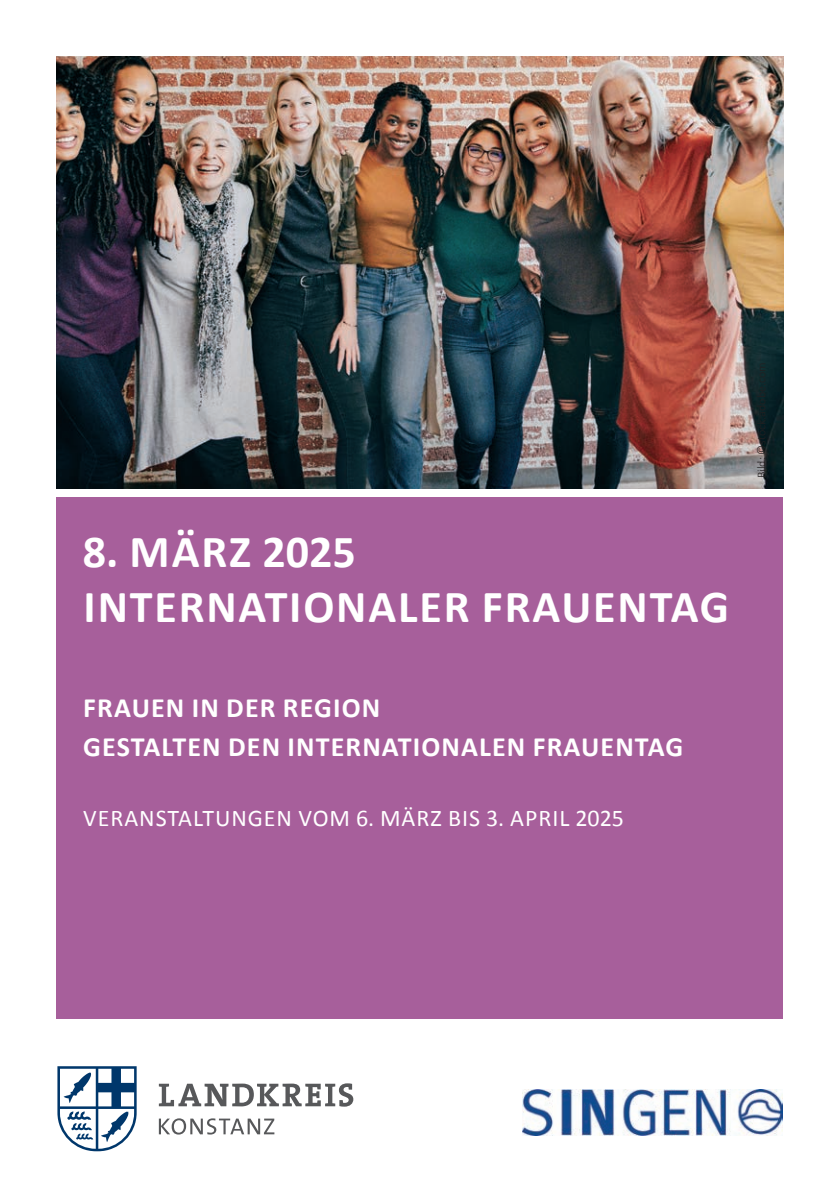
<style>
.page{position:relative;width:840px;height:1191px;background:#fff}
.page>*{position:absolute;margin:0;border:0;box-sizing:border-box;transform-origin:0 0}
.t1{font:700 46px "Calibri";letter-spacing:.04em;color:#fff}
.t2{font:700 46px "Calibri";letter-spacing:.02em;color:#fff}
.t3{font:700 28px "Calibri";letter-spacing:.04em;color:#fff}
.t4{font:24px "Calibri";letter-spacing:.04em;color:#fff}
</style>
<div class="page">
<div style="left:57px;top:497px;width:725px;height:522px;background:#a75f9b"></div>
<img style="left:57px;top:57px;width:725px;height:431px">
<svg style="left:159px;top:1118px;width:115px;height:16px"></svg>
<svg style="left:159px;top:1083px;width:194px;height:23px"></svg>
<svg style="left:57px;top:1066px;width:79px;height:85px"></svg>
<img style="left:522px;top:1089px;width:259px;height:46px">
<p class="t2" style="left:83px;top:523px;width:274px">8. MÄRZ 2025</p>
<p class="t1" style="left:84px;top:578px;width:646px">INTERNATIONALER FRAUENTAG</p>
<p class="t3" style="left:83px;top:690px;width:298px">FRAUEN IN DER REGION</p>
<p class="t3" style="left:83px;top:729px;width:601px">GESTALTEN DEN INTERNATIONALEN FRAUENTAG</p>
<p class="t4" style="left:83px;top:802px;width:542px">VERANSTALTUNGEN VOM 6. MÄRZ BIS 3. APRIL 2025</p>
</div>
